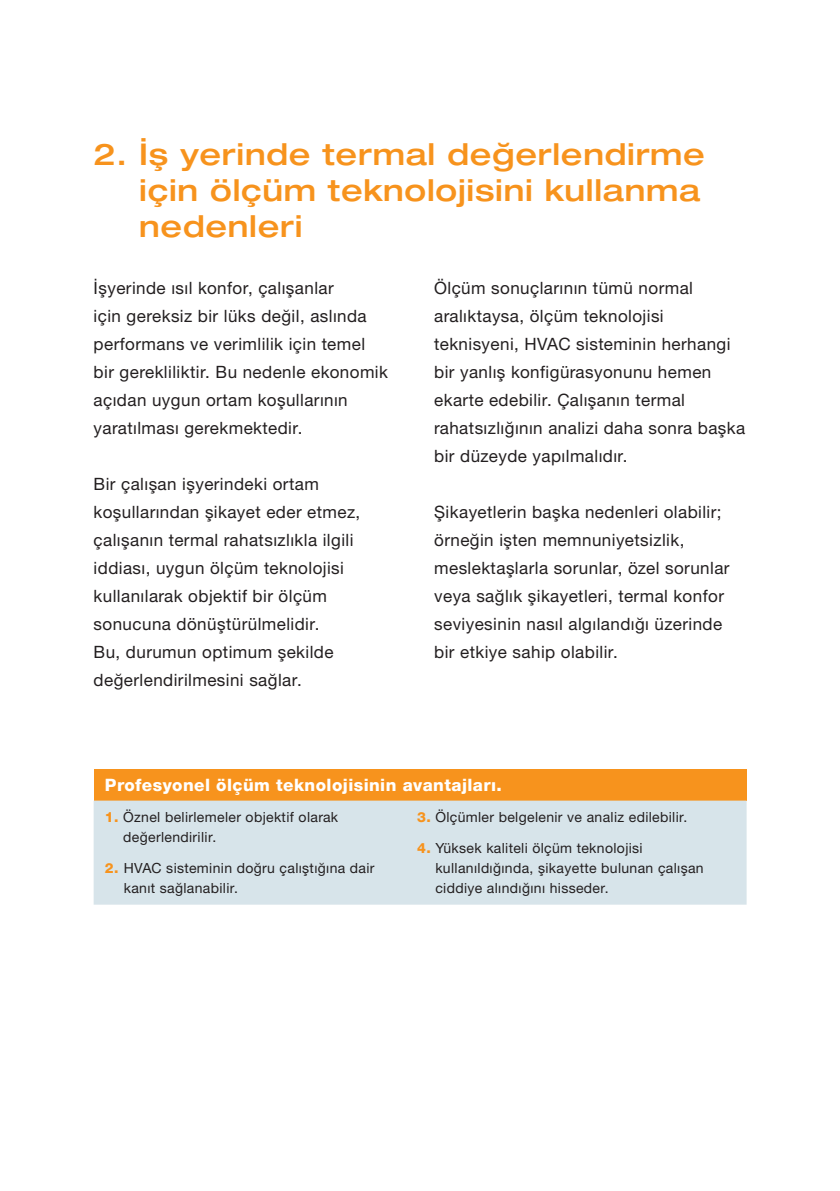
<style>
.page{position:relative;width:840px;height:1191px;background:#fff}
.page>*{position:absolute;margin:0;border:0;box-sizing:border-box;transform-origin:0 0}
.Headline{font:500 expanded 30px/36px "Helvetica Neue LTW1 G";letter-spacing:.025em;color:#f7931d}
.t1{font:17px/28px "Helvetica Neue LTW1 G";letter-spacing:.025em;color:#231f20}
.t2{font:800 17px "Helvetica Neue LT Com";letter-spacing:.025em;color:#fff}
.t3{font:14px/20px "Helvetica Neue LTW1 G";letter-spacing:.025em;color:#231f20}
.s1{font-family:"Helvetica Neue LT Com";font-weight:800;color:#f7931d}
</style>
<div class="page">
<div style="left:94px;top:769px;width:652px;height:31px;background:#f7931d"></div>
<div style="left:94px;top:800px;width:652px;height:104px;background:#d7e4ea"></div>
<p class="Headline" style="left:139px;top:135px;width:567px;text-indent:-46px">2. İş yerinde termal değerlendirme için ölçüm teknolojisini kullanma nedenleri</p>
<p class="t1" style="left:94px;top:274px;width:296px">İşyerinde ısıl konfor, çalışanlar<br>için gereksiz bir lüks değil, aslında performans ve verimlilik için temel bir gerekliliktir. Bu nedenle ekonomik açıdan uygun ortam koşullarının yaratılması gerekmektedir.</p>
<p class="t1" style="left:94px;top:470px;width:268px">Bir çalışan işyerindeki ortam koşullarından şikayet eder etmez, çalışanın termal rahatsızlıkla ilgili iddiası, uygun ölçüm teknolojisi kullanılarak objektif bir ölçüm sonucuna dönüştürülmelidir.<br>Bu, durumun optimum şekilde değerlendirilmesini sağlar.</p>
<p class="t1" style="left:434px;top:274px;width:312px">Ölçüm sonuçlarının tümü normal aralıktaysa, ölçüm teknolojisi teknisyeni, HVAC sisteminin herhangi bir yanlış konfigürasyonunu hemen ekarte edebilir. Çalışanın termal rahatsızlığının analizi daha sonra başka bir düzeyde yapılmalıdır.</p>
<p class="t1" style="left:434px;top:498px;width:297px">Şikayetlerin başka nedenleri olabilir; örneğin işten memnuniyetsizlik, meslektaşlarla sorunlar, özel sorunlar veya sağlık şikayetleri, termal konfor seviyesinin nasıl algılandığı üzerinde bir etkiye sahip olabilir.</p>
<p class="t2" style="left:105px;top:775px;width:398px">Profesyonel ölçüm teknolojisinin avantajları.</p>
<p class="t3" style="left:123px;top:807px;width:216px;text-indent:-18px"><span class="s1">1.</span> Öznel belirlemeler objektif olarak değerlendirilir.</p>
<p class="t3" style="left:124px;top:858px;width:252px;text-indent:-19px"><span class="s1">2.</span> HVAC sisteminin doğru çalıştığına dair kanıt sağlanabilir.</p>
<p class="t3" style="left:417px;top:807px;width:272px"><span class="s1">3.</span> Ölçümler belgelenir ve analiz edilebilir.</p>
<p class="t3" style="left:435px;top:838px;width:270px;text-indent:-18px"><span class="s1">4.</span> Yüksek kaliteli ölçüm teknolojisi kullanıldığında, şikayette bulunan çalışan ciddiye alındığını hisseder.</p>
</div>
